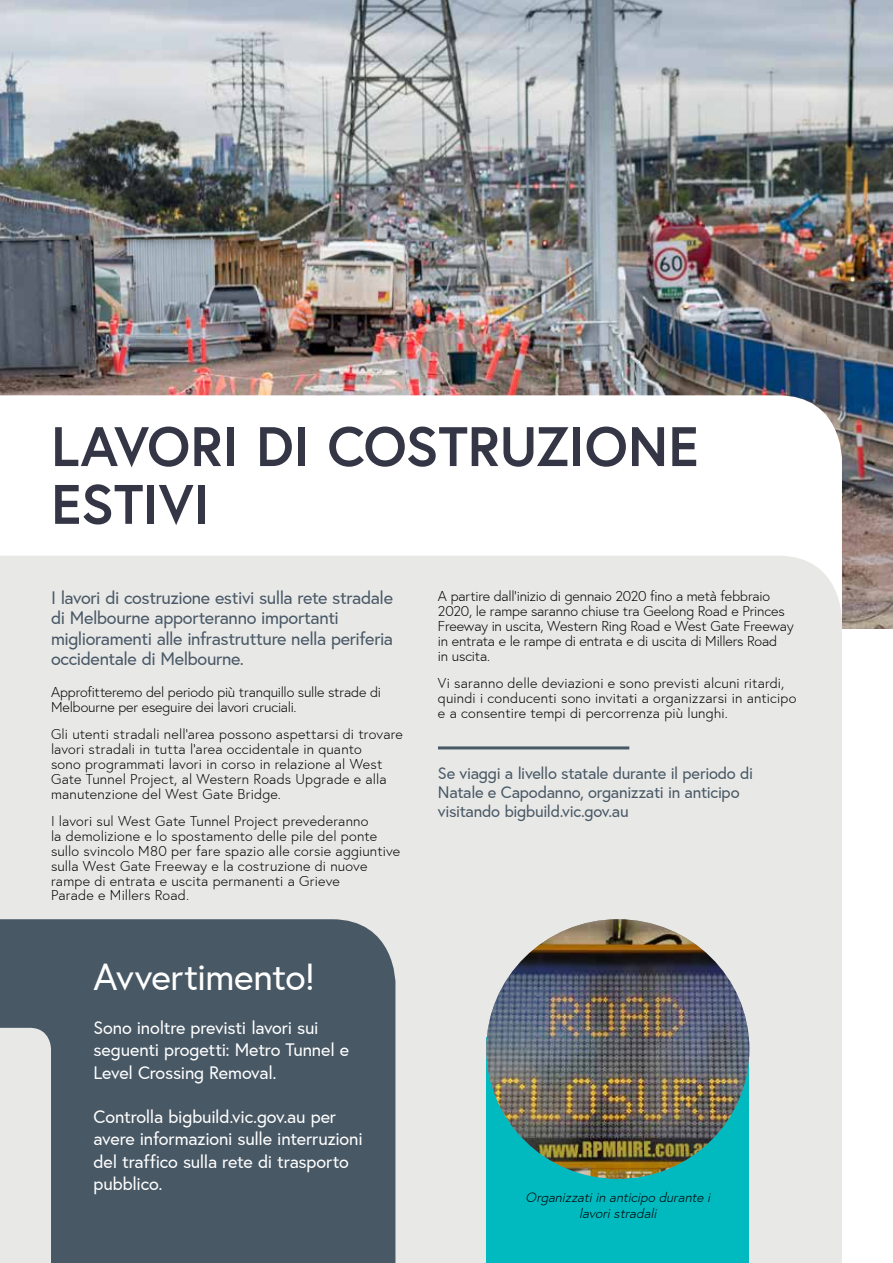
<style>
.page{position:relative;width:893px;height:1263px;background:#fff}
.page>*{position:absolute;margin:0;border:0;box-sizing:border-box;transform-origin:0 0}
.t1{font:700 55.5px/57.8px "Europa";letter-spacing:-.01em;color:#343645}
.t2{font:37.5px "Europa";letter-spacing:-.02em;color:#fff}
.t3{font:18px/22.5px "Europa";letter-spacing:-.015em;color:#fff}
.t4{font:18px/20.2px "Europa";letter-spacing:-.02em;color:#485865}
.t5{font:16.5px/18.8px "Europa";letter-spacing:-.02em;color:#485865}
.t6{font:300 14.25px/14.9px "Europa";letter-spacing:.005em;color:#000}
.t7{font:300 14.25px/14.9px "Europa";letter-spacing:-.015em;color:#000}
.t8{font:italic 300 13.5px/16.2px "Europa";color:#000;text-align:center}
</style>
<div class="page">
<img style="left:0;top:0;width:893px;height:629px">
<svg style="left:0;top:395px;width:842px;height:161px"></svg>
<div style="left:0;top:556px;width:842px;height:707px;background:#e8e8e7"></div>
<div style="left:0;top:919px;width:395px;height:344px;background:#485865"></div>
<hr style="left:438px;top:746px;width:191px;height:3px;background:#485865">
<div style="left:486px;top:1037px;width:263px;height:226px;background:#00bac0"></div>
<div style="left:0;top:1028px;width:51px;height:235px;background:#e8e8e7"></div>
<img style="left:486px;top:919px;width:263px;height:260px">
<h1 class="t1" style="left:51px;top:417px;width:649px">LAVORI DI COSTRUZIONE<br>ESTIVI</h1>
<p class="t4" style="left:51px;top:588px;width:344px">I lavori di costruzione estivi sulla rete stradale di Melbourne apporteranno importanti miglioramenti alle infrastrutture nella periferia occidentale di Melbourne.</p>
<p class="t6" style="left:51px;top:684px;width:331px">Approfitteremo del periodo più tranquillo sulle strade di<br>Melbourne per eseguire dei lavori cruciali.</p>
<p class="t6" style="left:51px;top:727px;width:353px">Gli utenti stradali nell'area possono aspettarsi di trovare lavori stradali in tutta l'area occidentale in quanto<br>sono programmati lavori in corso in relazione al West Gate Tunnel Project, al Western Roads Upgrade e alla manutenzione del West Gate Bridge.</p>
<p class="t6" style="left:51px;top:814px;width:351px">I lavori sul West Gate Tunnel Project prevederanno<br>la demolizione e lo spostamento delle pile del ponte sullo svincolo M80 per fare spazio alle corsie aggiuntive sulla West Gate Freeway e la costruzione di nuove rampe di entrata e uscita permanenti a Grieve<br>Parade e Millers Road.</p>
<h2 class="t2" style="left:94px;top:954px;width:223px">Avvertimento!</h2>
<p class="t3" style="left:94px;top:1016px;width:257px">Sono inoltre previsti lavori sui seguenti progetti: Metro Tunnel e<br>Level Crossing Removal.</p>
<p class="t3" style="left:94px;top:1105px;width:271px">Controlla bigbuild.vic.gov.au per avere informazioni sulle interruzioni del traffico sulla rete di trasporto pubblico.</p>
<p class="t7" style="left:438px;top:589px;width:357px">A partire dall'inizio di gennaio 2020 fino a metà febbraio 2020, le rampe saranno chiuse tra Geelong Road e Princes Freeway in uscita, Western Ring Road e West Gate Freeway in entrata e le rampe di entrata e di uscita di Millers Road<br>in uscita.</p>
<p class="t6" style="left:438px;top:676px;width:360px">Vi saranno delle deviazioni e sono previsti alcuni ritardi, quindi i conducenti sono invitati a organizzarsi in anticipo e a consentire tempi di percorrenza più lunghi.</p>
<p class="t5" style="left:438px;top:764px;width:317px">Se viaggi a livello statale durante il periodo di<br>Natale e Capodanno, organizzati in anticipo visitando bigbuild.vic.gov.au</p>
<p class="t8" style="left:526px;top:1189px;width:189px">Organizzatiin anticipo durante i lavoristradali</p>
</div>
